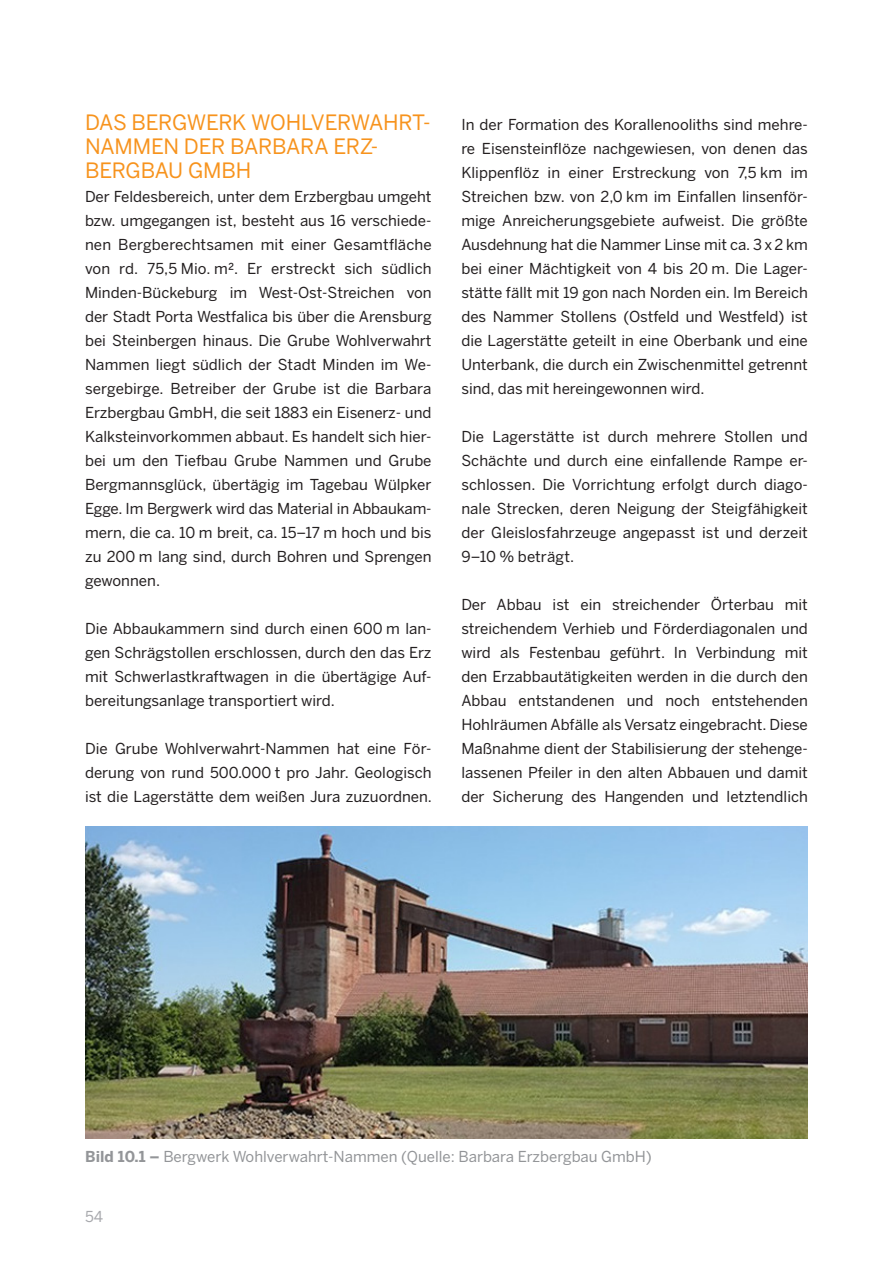
<style>
.page{position:relative;width:893px;height:1263px;background:#fff}
.page>*{position:absolute;margin:0;border:0;box-sizing:border-box;transform-origin:0 0}
.t1{font:21px/24px "Benton Sans";letter-spacing:-.015em;color:#f7931d}
.t2{font:15px/24px "Benton Sans";color:#231f20;text-align:justify}
.t3{font:15px "Benton Sans";color:#939598}
.t4{font:15px "Benton Sans";color:#a8a9ad}
.s1{font-weight:700}
</style>
<div class="page">
<img style="left:85px;top:826px;width:723px;height:312px">
<h1 class="t1" style="left:85px;top:110px;width:347px">DAS BERGWERK WOHLVERWAHRT-<br>NAMMEN DER BARBARA ERZ-<br>BERGBAU GMBH</h1>
<p class="t2" style="left:85px;top:185px;width:348px">Der Feldesbereich, unter dem Erzbergbau umgeht bzw. umgegangen ist, besteht aus 16 verschiede&shy;nen Bergberechtsamen mit einer Gesamtfläche von rd. 75,5 Mio. m². Er erstreckt sich südlich Minden-Bückeburg im West-Ost-Streichen von der Stadt Porta Westfalica bis über die Arensburg bei Steinbergen hinaus. Die Grube Wohlverwahrt Nammen liegt südlich der Stadt Minden im We&shy;sergebirge. Betreiber der Grube ist die Barbara Erzbergbau GmbH, die seit 1883 ein Eisenerz- und Kalksteinvorkommen abbaut. Es handelt sich hier&shy;bei um den Tiefbau Grube Nammen und Grube Bergmannsglück, übertägig im Tagebau Wülpker Egge. Im Bergwerk wird das Material in Abbaukam&shy;mern, die ca. 10 m breit, ca. 15–17 m hoch und bis zu 200 m lang sind, durch Bohren und Sprengen gewonnen.</p>
<p class="t2" style="left:85px;top:617px;width:348px">Die Abbaukammern sind durch einen 600 m lan&shy;gen Schrägstollen erschlossen, durch den das Erz mit Schwerlastkraftwagen in die übertägige Auf&shy;bereitungsanlage transportiert wird.</p>
<p class="t2" style="left:85px;top:737px;width:348px">Die Grube Wohlverwahrt-Nammen hat eine För&shy;derung von rund 500.000 t pro Jahr. Geologisch ist die Lagerstätte dem weißen Jura zuzuordnen.</p>
<p class="t2" style="left:461px;top:113px;width:348px">In der Formation des Korallenooliths sind mehre&shy;re Eisensteinflöze nachgewiesen, von denen das Klippenflöz in einer Erstreckung von 7,5 km im Streichen bzw. von 2,0 km im Einfallen linsenför&shy;mige Anreicherungsgebiete aufweist. Die größte Ausdehnung hat die Nammer Linse mit ca. 3 x 2 km bei einer Mächtigkeit von 4 bis 20 m. Die Lager&shy;stätte fällt mit 19 gon nach Norden ein. Im Bereich des Nammer Stollens (Ostfeld und Westfeld) ist die Lagerstätte geteilt in eine Oberbank und eine Unterbank, die durch ein Zwischenmittel getrennt sind, das mit hereingewonnen wird.</p>
<p class="t2" style="left:461px;top:425px;width:348px;text-align:left">Die Lagerstätte ist durch mehrere Stollen und Schächte und durch eine einfallende Rampe er&shy;schlossen. Die Vorrichtung erfolgt durch diago&shy;nale Strecken, deren Neigung der Steigfähigkeit der Gleislosfahrzeuge angepasst ist und derzeit 9–10 % beträgt.</p>
<p class="t2" style="left:461px;top:593px;width:348px">Der Abbau ist ein streichender Örterbau mit streichendem Verhieb und Förderdiagonalen und wird als Festenbau geführt. In Verbindung mit den Erzabbautätigkeiten werden in die durch den Abbau entstandenen und noch entstehenden Hohlräumen Abfälle als Versatz eingebracht. Diese Maßnahme dient der Stabilisierung der stehenge&shy;lassenen Pfeiler in den alten Abbauen und damit der Sicherung des Hangenden und letztendlich</p>
<p class="t3" style="left:85px;top:1148px;width:568px"><span class="s1">Bild 10.1 –</span> Bergwerk Wohlverwahrt-Nammen (Quelle: Barbara Erzbergbau GmbH)</p>
<p class="t4" style="left:85px;top:1208px;width:20px">54</p>
</div>
